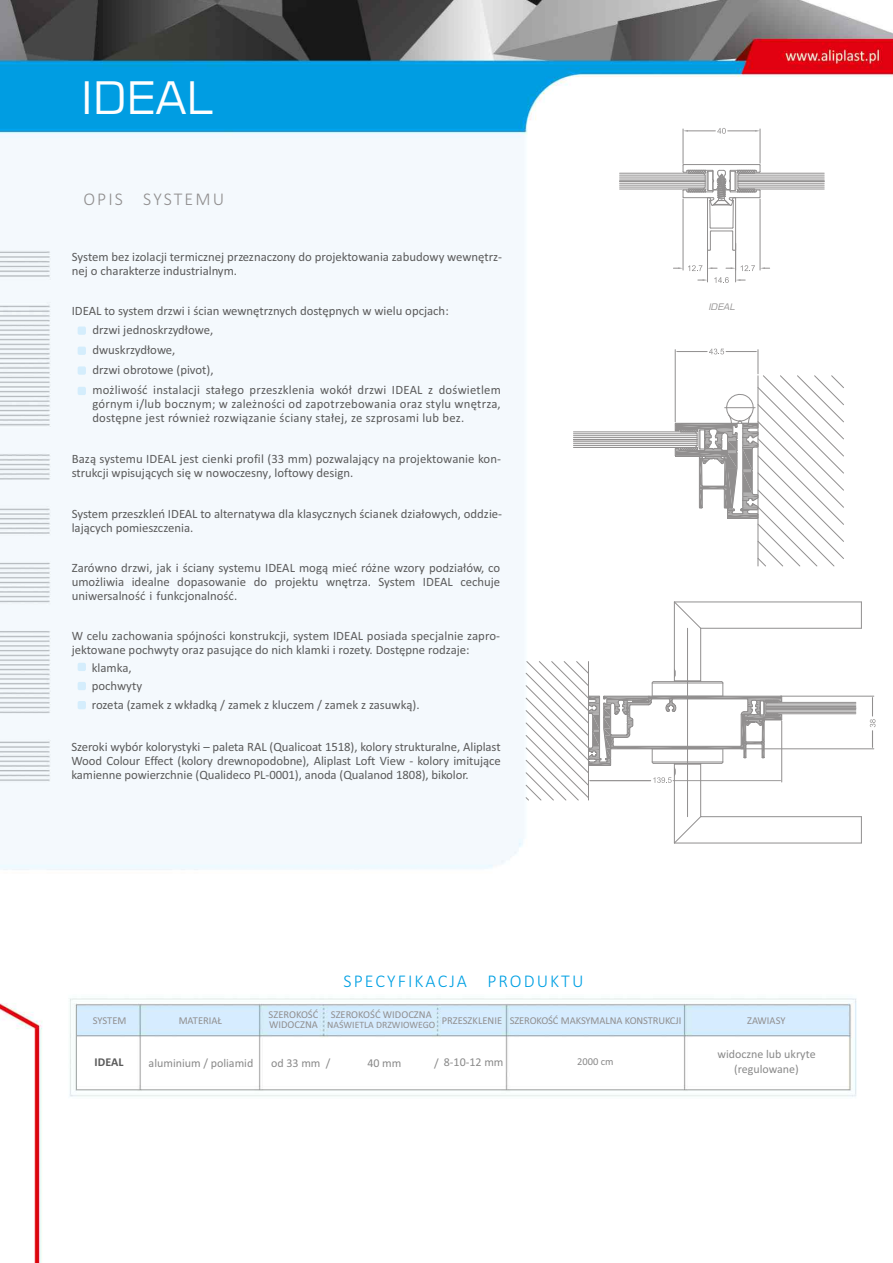
<style>
.page{position:relative;width:893px;height:1263px;background:#fff}
.page>*{position:absolute;margin:0;border:0;box-sizing:border-box;transform-origin:0 0}
.t1{font:45px "Square 721 AT";color:#fefefe}
.t2{font:300 18px "Calibri";letter-spacing:.115em;color:#00a0e3}
.t3{font:300 18px "Calibri";letter-spacing:.115em;color:#918f8f}
.t4{font:12.75px/14px "Calibri";color:#5b5b5b}
.t5{font:12px/14.7px "Calibri";color:#898989;text-align:center}
.t6{font:700 12px "Calibri";color:#5b5b5b}
.t7{font:10.5px/10.2px "Calibri";color:#918f8f}
.t8{font:10.5px "Calibri";color:#898989}
.t9{font:9.75px "Calibri";color:#918f8f}
.t10{font:9px "Square 721 AT Italic";color:#918f8f}
</style>
<div class="page">
<img style="left:0;top:0;width:893px;height:1263px">
<div style="left:78px;top:387px;width:8px;height:8px;background:#d4edfc;border-radius:2px"></div>
<div style="left:78px;top:366px;width:8px;height:9px;background:#d4edfc;border-radius:2px"></div>
<div style="left:78px;top:347px;width:8px;height:8px;background:#d4edfc;border-radius:2px"></div>
<div style="left:78px;top:326px;width:8px;height:9px;background:#d4edfc;border-radius:2px"></div>
<div style="left:78px;top:663px;width:8px;height:8px;background:#d4edfc;border-radius:2px"></div>
<div style="left:78px;top:682px;width:8px;height:8px;background:#d4edfc;border-radius:2px"></div>
<div style="left:78px;top:701px;width:8px;height:8px;background:#d4edfc;border-radius:2px"></div>
<hr style="left:760px;top:129px;width:1px;height:34px;background:#918f8f">
<hr style="left:683px;top:129px;width:1px;height:35px;background:#918f8f">
<svg style="left:683px;top:128px;width:77px;height:6px"></svg>
<hr style="left:707px;top:243px;width:1px;height:39px;background:#918f8f">
<hr style="left:735px;top:243px;width:1px;height:39px;background:#918f8f">
<svg style="left:698px;top:279px;width:9px;height:2px"></svg>
<svg style="left:736px;top:279px;width:9px;height:2px"></svg>
<svg style="left:714px;top:277px;width:15px;height:6px"></svg>
<svg style="left:619px;top:164px;width:206px;height:107px"></svg>
<svg style="left:573px;top:349px;width:271px;height:217px"></svg>
<hr style="left:674px;top:843px;width:187px;height:1px;background:#918f8f">
<svg style="left:675px;top:603px;width:26px;height:25px"></svg>
<svg style="left:861px;top:602px;width:1px;height:26px"></svg>
<hr style="left:700px;top:628px;width:1px;height:53px;background:#918f8f">
<hr style="left:674px;top:602px;width:1px;height:67px;background:#918f8f">
<hr style="left:674px;top:602px;width:187px;height:1px;background:#918f8f">
<hr style="left:701px;top:628px;width:160px;height:1px;background:#918f8f">
<hr style="left:687px;top:628px;width:1px;height:189px;background:#918f8f">
<svg style="left:526px;top:661px;width:336px;height:182px"></svg>
<hr style="left:780px;top:696px;width:94px;height:1px;background:#918f8f">
<hr style="left:741px;top:748px;width:133px;height:1px;background:#918f8f">
<svg style="left:870px;top:696px;width:6px;height:53px"></svg>
<h1 class="t1" style="left:81px;top:79px;width:134px">IDEAL</h1>
<h2 class="t3" style="left:83px;top:192px;width:142px">OPIS SYSTEMU</h2>
<p class="t4" style="left:72px;top:251px;width:432px">System bez izolacji termicznej przeznaczony do projektowania zabudowy wewnętrz&shy;nej o charakterze industrialnym.</p>
<p class="t4" style="left:72px;top:305px;width:379px">IDEAL to system drzwi i ścian wewnętrznych dostępnych w wielu opcjach:</p>
<p class="t4" style="left:92px;top:324px;width:122px">drzwi jednoskrzydłowe,</p>
<p class="t4" style="left:92px;top:344px;width:85px">dwuskrzydłowe,</p>
<p class="t4" style="left:92px;top:364px;width:123px">drzwi obrotowe (pivot),</p>
<p class="t4" style="left:92px;top:384px;width:410px;text-align:justify">możliwość instalacji stałego przeszklenia wokół drzwi IDEAL z doświetlem górnym i/lub bocznym; w zależności od zapotrzebowania oraz stylu wnętrza, dostępne jest również rozwiązanie ściany stałej, ze szprosami lub bez.</p>
<p class="t4" style="left:72px;top:453px;width:431px">Bazą systemu IDEAL jest cienki profil (33 mm) pozwalający na projektowanie kon&shy;strukcji wpisujących się w nowoczesny, loftowy design.</p>
<p class="t4" style="left:72px;top:507px;width:432px">System przeszkleń IDEAL to alternatywa dla klasycznych ścianek działowych, oddzie&shy;lających pomieszczenia.</p>
<p class="t4" style="left:72px;top:562px;width:430px;text-align:justify">Zarówno drzwi, jak i ściany systemu IDEAL mogą mieć różne wzory podziałów, co umożliwia idealne dopasowanie do projektu wnętrza. System IDEAL cechuje uniwersalność i funkcjonalność.</p>
<p class="t4" style="left:72px;top:630px;width:430px">W celu zachowania spójności konstrukcji, system IDEAL posiada specjalnie zapro&shy;jektowane pochwyty oraz pasujące do nich klamki i rozety. Dostępne rodzaje:</p>
<p class="t4" style="left:92px;top:660px;width:329px;line-height:18.3px">klamka,<br>pochwyty<br>rozeta (zamek z wkładką / zamek z kluczem / zamek z zasuwką).</p>
<p class="t4" style="left:71px;top:740px;width:431px;text-align:justify">Szeroki wybór kolorystyki – paleta RAL (Qualicoat 1518), kolory strukturalne, Aliplast Wood Colour Effect (kolory drewnopodobne), Aliplast Loft View - kolory imitujące kamienne powierzchnie (Qualideco PL-0001), anoda (Qualanod 1808), bikolor.</p>
<h2 class="t2" style="left:344px;top:974px;width:241px">SPECYFIKACJA PRODUKTU</h2>
<p class="t10" style="left:709px;top:303px;width:28px">IDEAL</p>
<p class="t7" style="left:269px;top:1010px;width:51px">SZEROKOŚĆ<br>WIDOCZNA</p>
<p class="t7" style="left:331px;top:1010px;width:102px">SZEROKOŚĆ WIDOCZNA</p>
<p class="t7" style="left:510px;top:1016px;width:173px">SZEROKOŚĆ MAKSYMALNA KONSTRUKCJI</p>
<p class="t8" style="left:577px;top:1057px;width:38px">2000 cm</p>
<p class="t9" style="left:327px;top:1020px;width:176px">NAŚWIETLA DRZWIOWEGO <sup>PRZESZKLENIE</sup></p>
<p class="t7" style="left:93px;top:1016px;width:35px">SYSTEM</p>
<p class="t7" style="left:179px;top:1016px;width:45px">MATERIAŁ</p>
<p class="t7" style="left:747px;top:1016px;width:40px">ZAWIASY</p>
<p class="t5" style="left:271px;top:1056px;width:61px">od 33 mm /</p>
<p class="t5" style="left:367px;top:1056px;width:36px">40 mm</p>
<p class="t5" style="left:434px;top:1055px;width:71px">/ 8-10-12 mm</p>
<p class="t6" style="left:95px;top:1057px;width:30px">IDEAL</p>
<p class="t5" style="left:717px;top:1047px;width:100px">widoczne lub ukryte (regulowane)</p>
<p class="t5" style="left:149px;top:1056px;width:106px">aluminium / poliamid</p>
</div>
